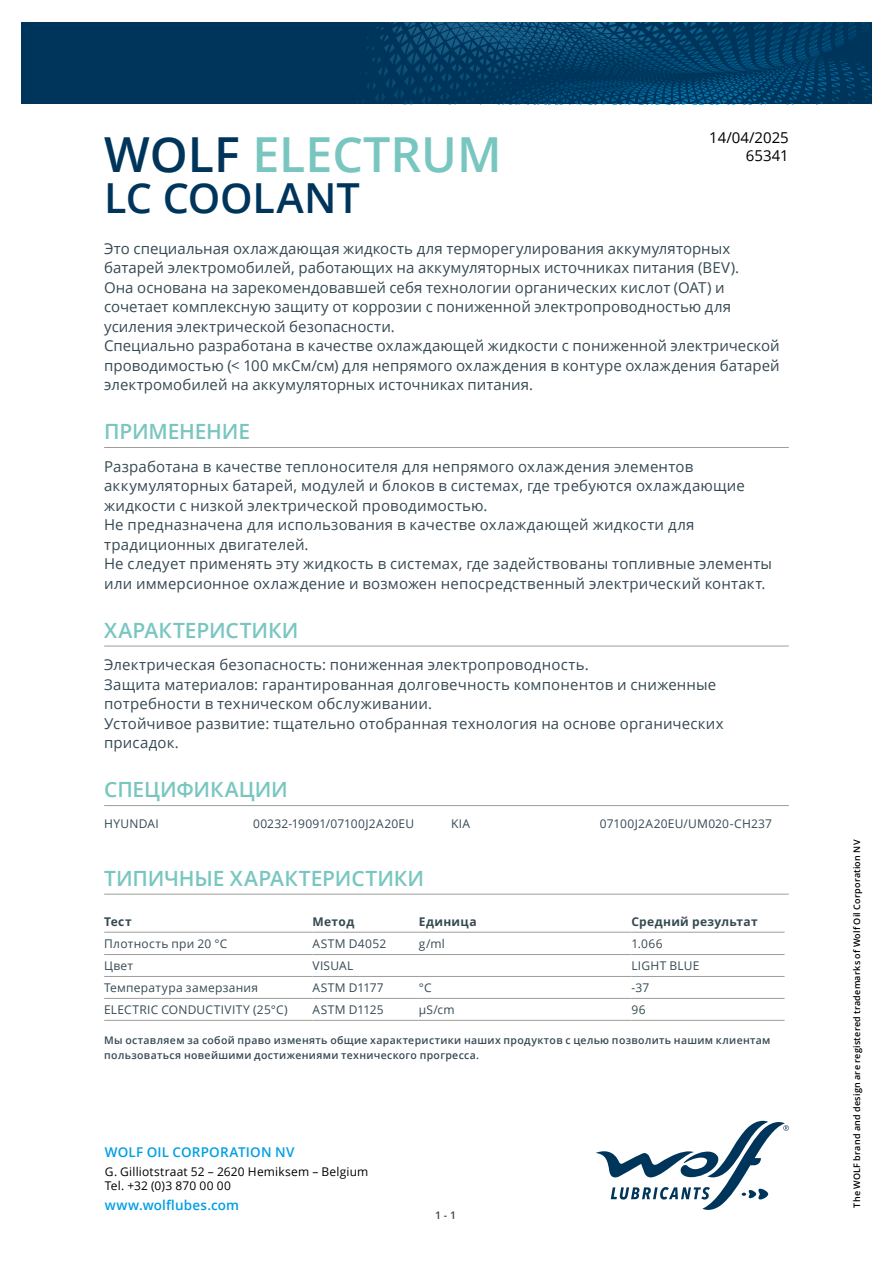
<style>
.page{position:relative;width:893px;height:1263px;background:#fff}
.page>*{position:absolute;margin:0;border:0;box-sizing:border-box;transform-origin:0 0}
.t1{font:600 48.3px "Open Sans";color:#79c6c0}
.t2{font:600 41.4px "Open Sans";letter-spacing:-.005em;color:#00355b}
.t3{font:600 21px "Open Sans";letter-spacing:-.01em;color:#79c6c0}
.t4{font:15px/19.5px "Open Sans";letter-spacing:.01em;color:#364953}
.t5{font:15px/18px "Open Sans";color:#000;text-align:right}
.t6{font:600 13.5px "Open Sans";letter-spacing:.01em;color:#009fe3}
.t7{font:12px "Open Sans";letter-spacing:.02em;color:#364953}
.t8{font:12px/14.4px "Open Sans";letter-spacing:.015em;color:#000}
.t9{font:700 12px "Open Sans";letter-spacing:.03em;color:#364953}
.t10{font:600 10.5px/15px "Open Sans";letter-spacing:.03em;color:#364953}
.t11{font:600 9px "Open Sans";letter-spacing:.025em;color:#000}
.s1{color:#00355b}
</style>
<div class="page">
<svg style="left:596px;top:1121px;width:193px;height:89px"></svg>
<svg style="left:21px;top:22px;width:851px;height:82px;background:#013b62"></svg>
<hr style="left:104px;top:447px;width:685px;height:1px;background:#9d9d9c">
<hr style="left:104px;top:646px;width:685px;height:1px;background:#9d9d9c">
<hr style="left:104px;top:805px;width:685px;height:1px;background:#9d9d9c">
<hr style="left:104px;top:894px;width:685px;height:1px;background:#9d9d9c">
<hr style="left:104px;top:932px;width:209px;height:1px;background:#9d9d9c">
<hr style="left:313px;top:932px;width:106px;height:1px;background:#9d9d9c">
<hr style="left:419px;top:932px;width:212px;height:1px;background:#9d9d9c">
<hr style="left:631px;top:932px;width:153px;height:1px;background:#9d9d9c">
<hr style="left:104px;top:954px;width:209px;height:1px;background:#9d9d9c">
<hr style="left:313px;top:954px;width:106px;height:1px;background:#9d9d9c">
<hr style="left:419px;top:954px;width:212px;height:1px;background:#9d9d9c">
<hr style="left:631px;top:954px;width:153px;height:1px;background:#9d9d9c">
<hr style="left:104px;top:976px;width:209px;height:1px;background:#9d9d9c">
<hr style="left:313px;top:976px;width:106px;height:1px;background:#9d9d9c">
<hr style="left:419px;top:976px;width:212px;height:1px;background:#9d9d9c">
<hr style="left:631px;top:976px;width:153px;height:1px;background:#9d9d9c">
<hr style="left:104px;top:998px;width:209px;height:1px;background:#9d9d9c">
<hr style="left:313px;top:998px;width:106px;height:1px;background:#9d9d9c">
<hr style="left:419px;top:998px;width:212px;height:1px;background:#9d9d9c">
<hr style="left:631px;top:998px;width:153px;height:1px;background:#9d9d9c">
<hr style="left:104px;top:1020px;width:209px;height:1px;background:#9d9d9c">
<hr style="left:313px;top:1020px;width:106px;height:1px;background:#9d9d9c">
<hr style="left:419px;top:1020px;width:212px;height:1px;background:#9d9d9c">
<hr style="left:631px;top:1020px;width:153px;height:1px;background:#9d9d9c">
<p class="t5" style="left:709px;top:128px;width:81px">14/04/2025<br>65341</p>
<h1 class="t1" style="left:104px;top:122px;width:399px"><span class="s1">WOLF</span> ELECTRUM</h1>
<h2 class="t2" style="left:104px;top:169px;width:257px">LC COOLANT</h2>
<p class="t4" style="left:104px;top:238px;width:677px">Это специальная охлаждающая жидкость для терморегулирования аккумуляторных батарей электромобилей, работающих на аккумуляторных источниках питания (BEV).<br>Она основана на зарекомендовавшей себя технологии органических кислот (OAT) и сочетает комплексную защиту от коррозии с пониженной электропроводностью для усиления электрической безопасности.<br>Специально разработана в качестве охлаждающей жидкости с пониженной электрической проводимостью (&lt; 100 мкСм/см) для непрямого охлаждения в контуре охлаждения батарей электромобилей на аккумуляторных источниках питания.</p>
<h3 class="t3" style="left:104px;top:417px;width:147px">ПРИМЕНЕНИЕ</h3>
<p class="t4" style="left:104px;top:456px;width:669px">Разработана в качестве теплоносителя для непрямого охлаждения элементов аккумуляторных батарей, модулей и блоков в системах, где требуются охлаждающие жидкости с низкой электрической проводимостью.<br>Не предназначена для использования в качестве охлаждающей жидкости для традиционных двигателей.<br>Не следует применять эту жидкость в системах, где задействованы топливные элементы или иммерсионное охлаждение и возможен непосредственный электрический контакт.</p>
<h3 class="t3" style="left:104px;top:616px;width:196px">ХАРАКТЕРИСТИКИ</h3>
<p class="t4" style="left:104px;top:655px;width:621px">Электрическая безопасность: пониженная электропроводность.<br>Защита материалов: гарантированная долговечность компонентов и сниженные потребности в техническом обслуживании.<br>Устойчивое развитие: тщательно отобранная технология на основе органических присадок.</p>
<h3 class="t3" style="left:104px;top:775px;width:185px">СПЕЦИФИКАЦИИ</h3>
<p class="t7" style="left:104px;top:816px;width:56px">HYUNDAI</p>
<p class="t7" style="left:253px;top:816px;width:163px">00232-19091/07100J2A20EU</p>
<p class="t7" style="left:451px;top:816px;width:21px">KIA</p>
<p class="t7" style="left:600px;top:816px;width:174px">07100J2A20EU/UM020-CH237</p>
<h3 class="t3" style="left:104px;top:864px;width:322px">ТИПИЧНЫЕ ХАРАКТЕРИСТИКИ</h3>
<p class="t9" style="left:104px;top:913px;width:29px">Тест</p>
<p class="t9" style="left:313px;top:913px;width:43px">Метод</p>
<p class="t9" style="left:419px;top:913px;width:59px">Единица</p>
<p class="t9" style="left:631px;top:913px;width:128px">Средний результат</p>
<p class="t7" style="left:104px;top:935px;width:125px">Плотность при 20 °C</p>
<p class="t7" style="left:313px;top:935px;width:75px">ASTM D4052</p>
<p class="t7" style="left:419px;top:935px;width:27px">g/ml</p>
<p class="t7" style="left:631px;top:935px;width:33px">1.066</p>
<p class="t7" style="left:104px;top:957px;width:31px">Цвет</p>
<p class="t7" style="left:313px;top:957px;width:42px">VISUAL</p>
<p class="t7" style="left:631px;top:957px;width:69px">LIGHT BLUE</p>
<p class="t7" style="left:104px;top:979px;width:156px">Температура замерзания</p>
<p class="t7" style="left:313px;top:979px;width:73px">ASTM D1177</p>
<p class="t7" style="left:419px;top:979px;width:14px">°C</p>
<p class="t7" style="left:631px;top:979px;width:19px">-37</p>
<p class="t7" style="left:104px;top:1001px;width:185px">ELECTRIC CONDUCTIVITY (25°C)</p>
<p class="t7" style="left:313px;top:1001px;width:73px">ASTM D1125</p>
<p class="t7" style="left:419px;top:1001px;width:37px">µS/cm</p>
<p class="t7" style="left:631px;top:1001px;width:16px">96</p>
<p class="t10" style="left:104px;top:1033px;width:668px">Мы оставляем за собой право изменять общие характеристики наших продуктов с целью позволить нашим клиентам пользоваться новейшими достижениями технического прогресса.</p>
<p class="t6" style="left:105px;top:1143px;width:191px">WOLF OIL CORPORATION NV</p>
<p class="t8" style="left:105px;top:1163px;width:265px">G. Gilliotstraat 52 – 2620 Hemiksem – Belgium<br>Tel. +32 (0)3 870 00 00</p>
<p class="t6" style="left:105px;top:1196px;width:136px">www.wolflubes.com</p>
<p class="t10" style="left:435px;top:1207px;width:22px">1 - 1</p>
<p class="t11" style="left:851px;top:1208px;width:369px;rotate:-90deg">The WOLF brand and design are registered trademarks of Wolf Oil Corporation NV</p>
</div>
